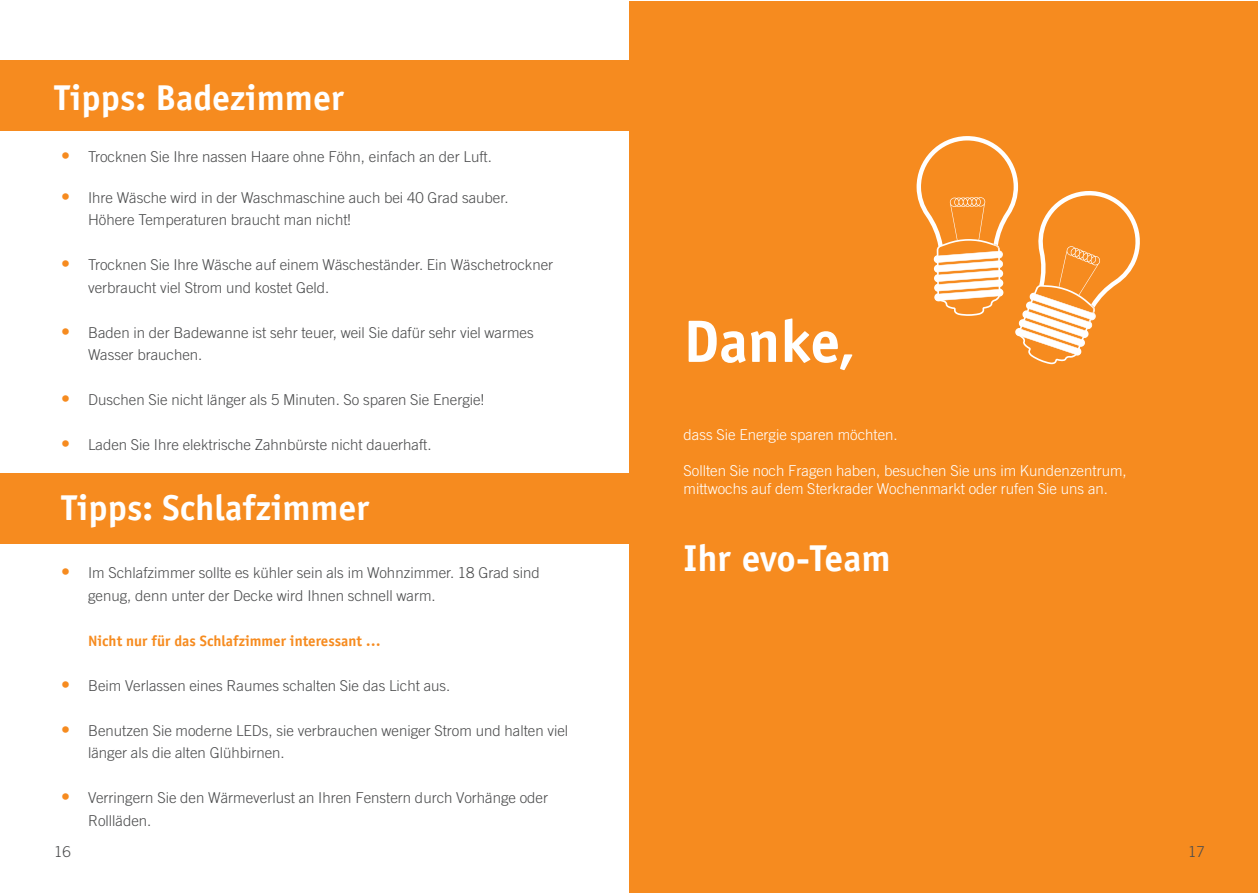
<style>
.page{position:relative;width:1259px;height:893px;background:#fff}
.page>*{position:absolute;margin:0;border:0;box-sizing:border-box;transform-origin:0 0}
.t1{font:700 60px "Officina Sans";color:#fff}
.t2{font:700 37.5px "Officina Sans";color:#fff}
.t3{font:700 36px "Officina Sans";color:#fff}
.t4{font:300 15px/22.5px "Trade Gothic";color:#4b4c4d}
.t5{font:300 15px/18px "Trade Gothic";color:#fff}
.t6{font:700 15px "Officina Sans";color:#f68b1f}
.s1{font-size:18px;color:#f68b1f}
</style>
<div class="page">
<div style="left:0;top:61px;width:629px;height:70px;background:#f68b1f"></div>
<div style="left:0;top:473px;width:629px;height:71px;background:#f68b1f"></div>
<div style="left:629px;top:1px;width:629px;height:891px;background:#f68b1f"></div>
<svg style="left:916px;top:136px;width:224px;height:229px"></svg>
<p class="t3" style="left:54px;top:75px;width:291px">Tipps: Badezimmer</p>
<p class="t4" style="left:61px;top:145px;width:432px"><span class="s1">•</span> Trocknen Sie Ihre nassen Haare ohne Föhn, einfach an der Luft.</p>
<p class="t4" style="left:88px;top:186px;width:422px;text-indent:-27px"><span class="s1">•</span> Ihre Wäsche wird in der Waschmaschine auch bei 40 Grad sauber.<br>Höhere Temperaturen braucht man nicht!</p>
<p class="t4" style="left:88px;top:253px;width:467px;text-indent:-27px"><span class="s1">•</span> Trocknen Sie Ihre Wäsche auf einem Wäscheständer. Ein Wäschetrockner verbraucht viel Strom und kostet Geld.</p>
<p class="t4" style="left:88px;top:321px;width:447px;text-indent:-27px"><span class="s1">•</span> Baden in der Badewanne ist sehr teuer, weil Sie dafür sehr viel warmes<br>Wasser brauchen.</p>
<p class="t4" style="left:61px;top:388px;width:424px"><span class="s1">•</span> Duschen Sie nicht länger als 5 Minuten. So sparen Sie Energie!</p>
<p class="t4" style="left:61px;top:433px;width:372px"><span class="s1">•</span> Laden Sie Ihre elektrische Zahnbürste nicht dauerhaft.</p>
<p class="t3" style="left:61px;top:485px;width:310px">Tipps: Schlafzimmer</p>
<p class="t4" style="left:88px;top:562px;width:453px;text-indent:-27px"><span class="s1">•</span> Im Schlafzimmer sollte es kühler sein als im Wohnzimmer. 18 Grad sind genug, denn unter der Decke wird Ihnen schnell warm.</p>
<p class="t6" style="left:88px;top:631px;width:294px">Nicht nur für das Schlafzimmer interessant …</p>
<p class="t4" style="left:61px;top:674px;width:391px"><span class="s1">•</span> Beim Verlassen eines Raumes schalten Sie das Licht aus.</p>
<p class="t4" style="left:88px;top:719px;width:482px;text-indent:-27px"><span class="s1">•</span> Benutzen Sie moderne LEDs, sie verbrauchen weniger Strom und halten viel länger als die alten Glühbirnen.</p>
<p class="t4" style="left:88px;top:787px;width:461px;text-indent:-27px"><span class="s1">•</span> Verringern Sie den Wärmeverlust an Ihren Fenstern durch Vorhänge oder<br>Rollläden.</p>
<p class="t4" style="left:54px;top:840px;width:18px">16</p>
<p class="t1" style="left:683px;top:304px;width:174px">Danke,</p>
<p class="t5" style="left:683px;top:425px;width:216px">dass Sie Energie sparen möchten.</p>
<p class="t5" style="left:683px;top:461px;width:445px">Sollten Sie noch Fragen haben, besuchen Sie uns im Kundenzentrum, mittwochs auf dem Sterkrader Wochenmarkt oder rufen Sie uns an.</p>
<p class="t2" style="left:683px;top:535px;width:208px">Ihr evo-Team</p>
<p class="t4" style="left:1188px;top:840px;width:18px">17</p>
</div>
